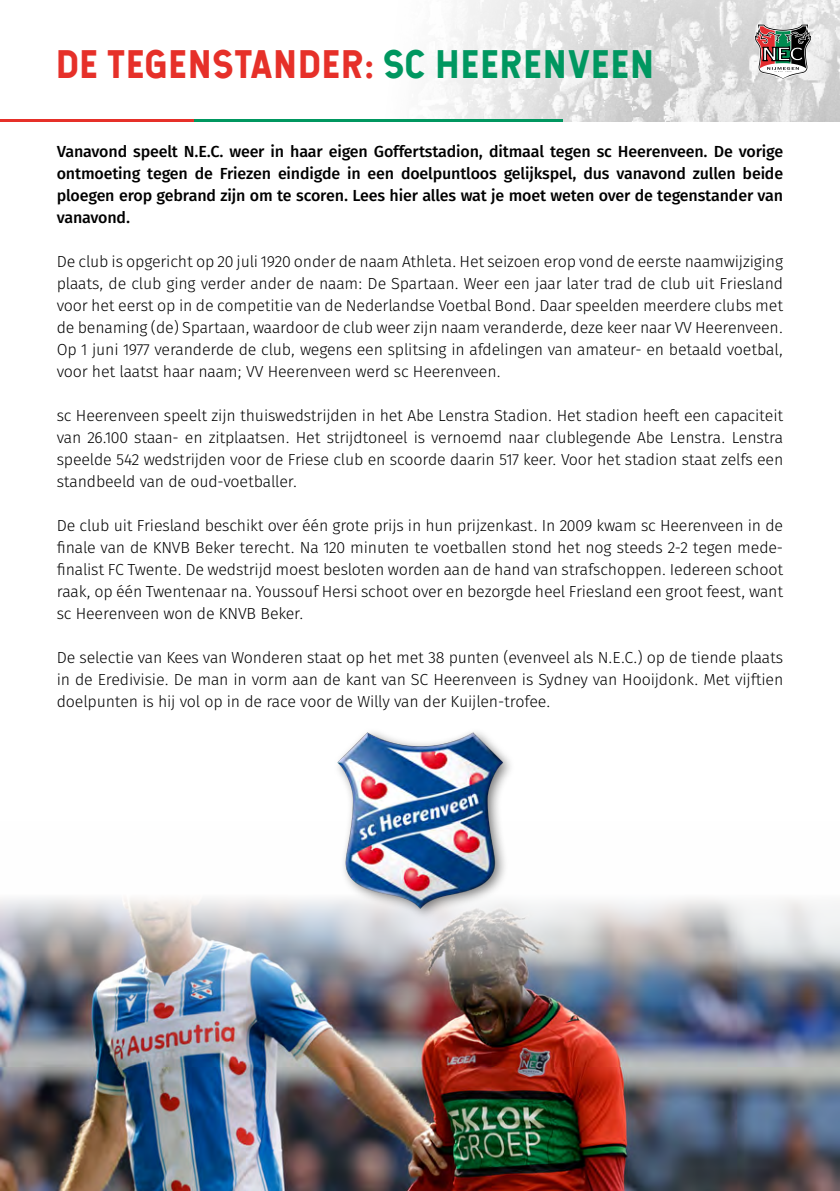
<style>
.page{position:relative;width:840px;height:1191px;background:#fff}
.page>*{position:absolute;margin:0;border:0;box-sizing:border-box;transform-origin:0 0}
.t1{font:38px "Hansief";letter-spacing:.05em;color:#e63029}
.t2{font:16px/22px "Fira Sans OT Light";letter-spacing:-.01em;color:#000;text-align:justify}
.t3{font:16px/22px "Fira Sans OT Medium";letter-spacing:-.01em;color:#000;text-align:justify}
.s1{color:#009760}
</style>
<div class="page">
<img style="left:430px;top:0;width:409px;height:122px">
<hr style="left:0;top:119px;width:194px;height:3px;background:#e63029">
<hr style="left:194px;top:119px;width:368px;height:3px;background:#009760">
<div style="left:333px;top:727px;width:183px;height:193px;background:#000;opacity:.54"></div>
<img style="left:336px;top:731px;width:167px;height:90px">
<img style="left:0;top:821px;width:839px;height:370px">
<svg style="left:754px;top:24px;width:57px;height:55px"></svg>
<h1 class="t1" style="left:57px;top:40px;width:598px">DE TEGENSTANDER: <span class="s1">SC HEERENVEEN</span></h1>
<p class="t3" style="left:57px;top:141px;width:727px">Vanavond speelt N.E.C. weer in haar eigen Goffertstadion, ditmaal tegen sc Heerenveen. De vorige ontmoeting tegen de Friezen eindigde in een doelpuntloos gelijkspel, dus vanavond zullen beide ploegen erop gebrand zijn om te scoren. Lees hier alles wat je moet weten over de tegenstander van vanavond.</p>
<p class="t2" style="left:57px;top:251px;width:727px">De club is opgericht op 20 juli 1920 onder de naam Athleta. Het seizoen erop vond de eerste naamwijziging plaats, de club ging verder ander de naam: De Spartaan. Weer een jaar later trad de club uit Friesland voor het eerst op in de competitie van de Nederlandse Voetbal Bond. Daar speelden meerdere clubs met de benaming (de) Spartaan, waardoor de club weer zijn naam veranderde, deze keer naar VV Heerenveen.<br>Op 1 juni 1977 veranderde de club, wegens een splitsing in afdelingen van amateur- en betaald voetbal, voor het laatst haar naam; VV Heerenveen werd sc Heerenveen.</p>
<p class="t2" style="left:57px;top:405px;width:727px">sc Heerenveen speelt zijn thuiswedstrijden in het Abe Lenstra Stadion. Het stadion heeft een capaciteit van 26.100 staan- en zitplaatsen. Het strijdtoneel is vernoemd naar clublegende Abe Lenstra. Lenstra speelde 542 wedstrijden voor de Friese club en scoorde daarin 517 keer. Voor het stadion staat zelfs een standbeeld van de oud-voetballer.</p>
<p class="t2" style="left:57px;top:515px;width:727px">De club uit Friesland beschikt over één grote prijs in hun prijzenkast. In 2009 kwam sc Heerenveen in de finale van de KNVB Beker terecht. Na 120 minuten te voetballen stond het nog steeds 2-2 tegen mede&shy;finalist FC Twente. De wedstrijd moest besloten worden aan de hand van strafschoppen. Iedereen schoot raak, op één Twentenaar na. Youssouf Hersi schoot over en bezorgde heel Friesland een groot feest, want sc Heerenveen won de KNVB Beker.</p>
<p class="t2" style="left:57px;top:647px;width:727px">De selectie van Kees van Wonderen staat op het met 38 punten (evenveel als N.E.C.) op de tiende plaats in de Eredivisie. De man in vorm aan de kant van SC Heerenveen is Sydney van Hooijdonk. Met vijftien doelpunten is hij vol op in de race voor de Willy van der Kuijlen-trofee.</p>
</div>
